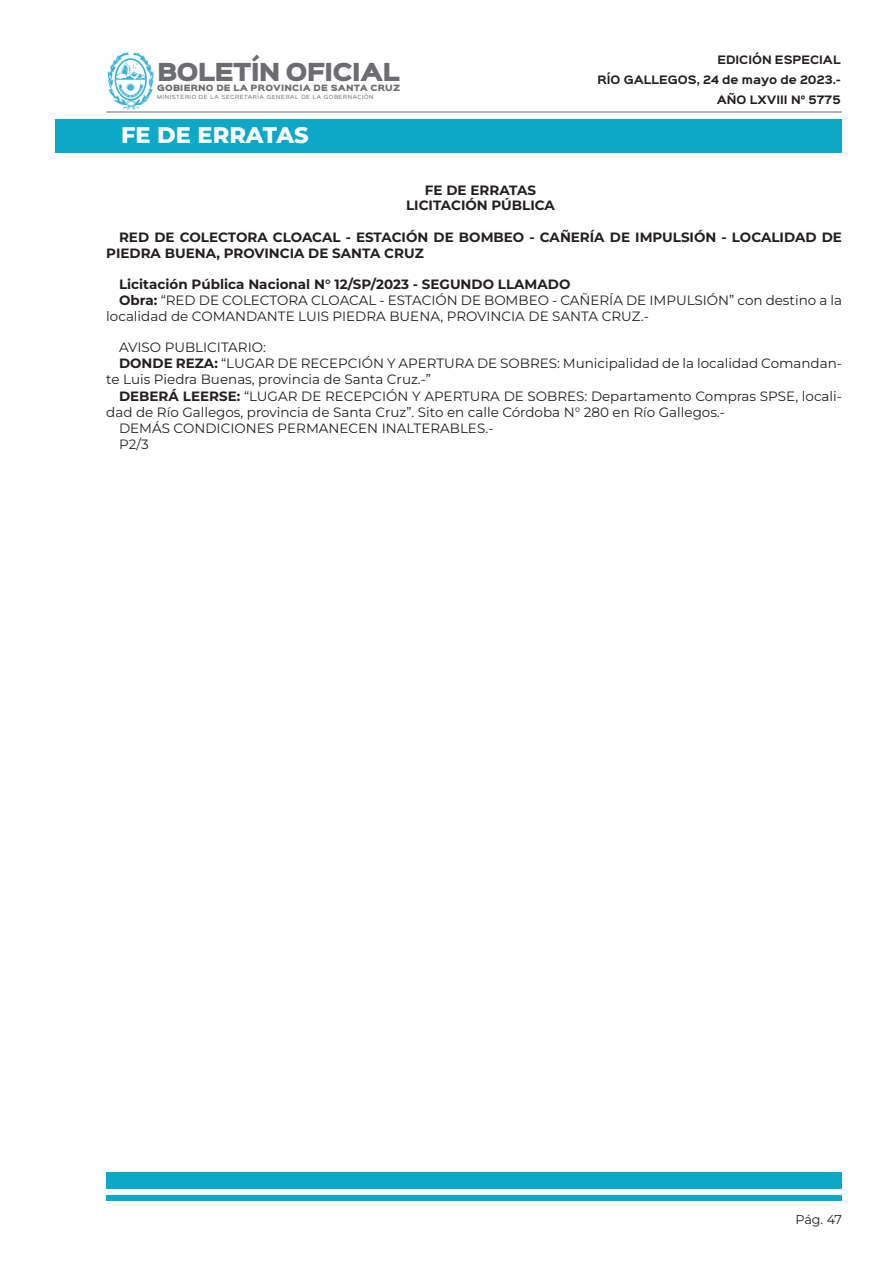
<style>
.page{position:relative;width:893px;height:1263px;background:#fff}
.page>*{position:absolute;margin:0;border:0;box-sizing:border-box;transform-origin:0 0}
.t1{font:800 22.5px "Montserrat";color:#fff}
.t2{font:22.35px "Sinkin Sans 900 X Black";letter-spacing:-.04em;color:#6c6d70}
.t3{font:13.5px/16.2px "Montserrat";color:#231f20}
.t4{font:700 13.5px/15.8px "Montserrat";color:#231f20}
.t5{font:12.75px "Montserrat";color:#231f20}
.t6{font:700 10.5px/20px "Sinkin Sans 700";color:#231f20;text-align:right}
.t7{font:7.8px "Sinkin Sans 900 X Black";letter-spacing:.02em;color:#6c6d70}
.t8{font:5.1px "Sinkin Sans 400";letter-spacing:.12em;color:#6c6d70}
.s1{font-weight:700}
</style>
<div class="page">
<img style="left:107px;top:52px;width:47px;height:57px">
<hr style="left:106px;top:112px;width:736px;height:1px;background:#6c6d70">
<div style="left:106px;top:1172px;width:736px;height:16px;background:#0ba9c7"></div>
<div style="left:106px;top:1196px;width:736px;height:5px;background:#0ba9c7"></div>
<div style="left:55px;top:119px;width:787px;height:33px;background:#0ba9c7"></div>
<h2 class="t2" style="left:157px;top:61px;width:244px">BOLETÍN OFICIAL</h2>
<p class="t7" style="left:157px;top:84px;width:245px">GOBIERNO DE LA PROVINCIA DE SANTA CRUZ</p>
<p class="t8" style="left:157px;top:93px;width:218px">MINISTERIO DE LA SECRETARÍA GENERAL DE LA GOBERNACIÓN</p>
<p class="t1" style="left:121px;top:120px;width:189px">FE DE ERRATAS</p>
<p class="t6" style="left:597px;top:50px;width:245px">EDICIÓN ESPECIAL<br>RÍO GALLEGOS, 24 de mayo de 2023.-<br>AÑO LXVIII N° 5775</p>
<p class="t4" style="left:425px;top:181px;width:113px">FE DE ERRATAS</p>
<p class="t4" style="left:406px;top:197px;width:150px">LICITACIÓN PÚBLICA</p>
<p class="t4" style="left:106px;top:228px;width:737px;text-indent:13px">RED DE COLECTORA CLOACAL - ESTACIÓN DE BOMBEO - CAÑERÍA DE IMPULSIÓN - LOCALIDAD DE<br>PIEDRA BUENA, PROVINCIA DE SANTA CRUZ</p>
<p class="t4" style="left:119px;top:276px;width:453px">Licitación Pública Nacional N° 12/SP/2023 - SEGUNDO LLAMADO</p>
<p class="t3" style="left:106px;top:292px;width:737px;line-height:15.8px;text-indent:13px"><span class="s1">Obra:</span> “RED DE COLECTORA CLOACAL - ESTACIÓN DE BOMBEO - CAÑERÍA DE IMPULSIÓN” con destino a la localidad de COMANDANTE LUIS PIEDRA BUENA, PROVINCIA DE SANTA CRUZ.-</p>
<p class="t3" style="left:119px;top:339px;width:148px">AVISO PUBLICITARIO:</p>
<p class="t3" style="left:106px;top:355px;width:737px;text-indent:13px"><span class="s1">DONDE REZA:</span> “LUGAR DE RECEPCIÓN Y APERTURA DE SOBRES: Municipalidad de la localidad Comandan&shy;te Luis Piedra Buenas, provincia de Santa Cruz.-”</p>
<p class="t3" style="left:106px;top:387px;width:737px;text-indent:13px"><span class="s1">DEBERÁ LEERSE:</span> “LUGAR DE RECEPCIÓN Y APERTURA DE SOBRES: Departamento Compras SPSE, locali&shy;dad de Río Gallegos, provincia de Santa Cruz”. Sito en calle Córdoba N° 280 en Río Gallegos.-</p>
<p class="t3" style="left:119px;top:420px;width:376px">DEMÁS CONDICIONES PERMANECEN INALTERABLES.-</p>
<p class="t3" style="left:119px;top:436px;width:31px">P2/3</p>
<p class="t5" style="left:795px;top:1211px;width:48px">Pág. 47</p>
</div>
